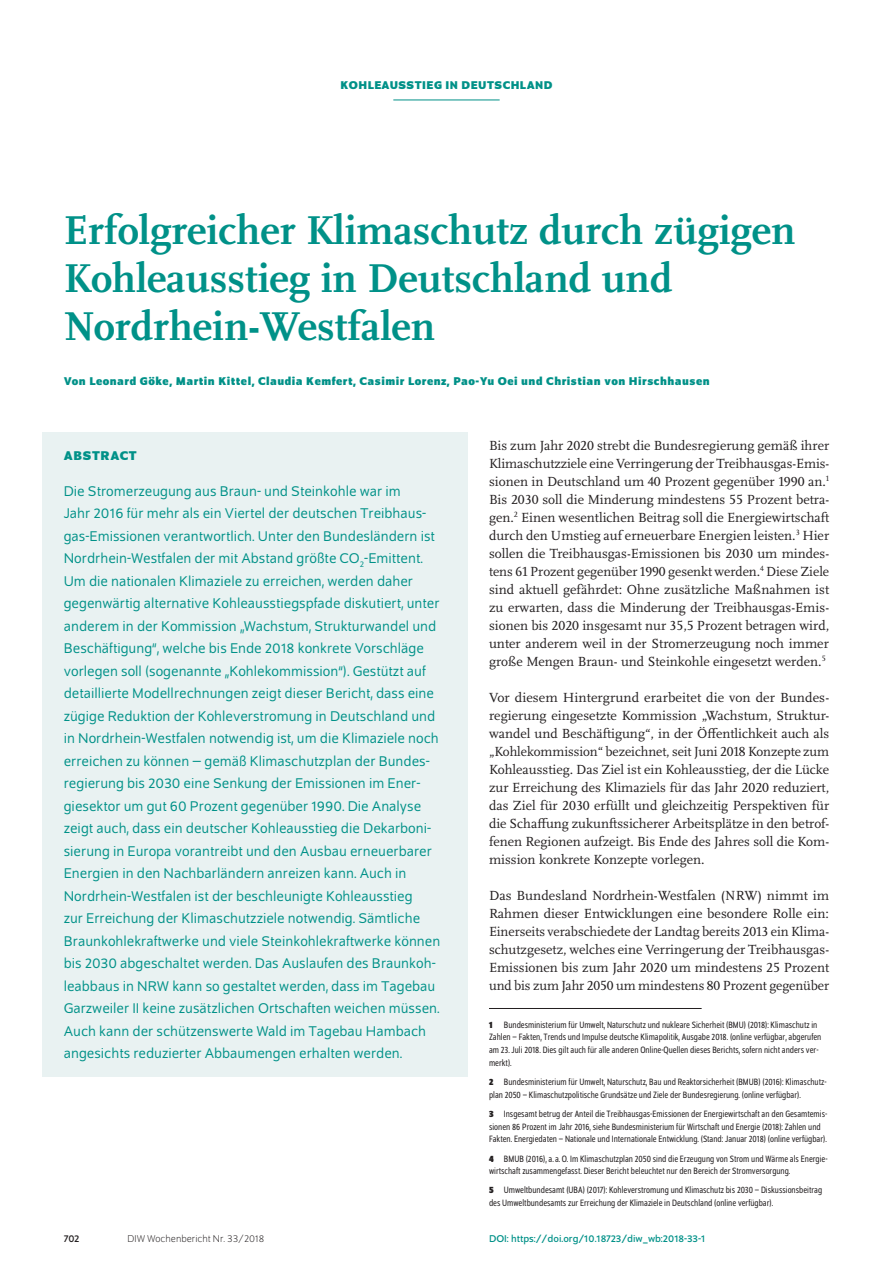
<style>
.page{position:relative;width:893px;height:1263px;background:#fff}
.page>*{position:absolute;margin:0;border:0;box-sizing:border-box;transform-origin:0 0}
.t1{font:700 42px/48px "Scala Pro";color:#009188}
.t2{font:15px/22.5px "Schumpeter Blond";color:#009188}
.t3{font:13.8px/18px "Scala Pro";color:#231f20;text-align:justify}
.t4{font:700 13.5px "Schumpeter";letter-spacing:.05em;color:#009188}
.t5{font:700 12px "Schumpeter";letter-spacing:.04em;color:#009188}
.t6{font:10.5px "Schumpeter";color:#009188}
.t7{font:300 10.5px "Schumpeter";color:#231f20}
.t8{font:10.5px "Schumpeter";color:#231f20}
.t9{font:semi-condensed 9.75px/12.8px "Schumpeter Blond";color:#231f20}
.s1{font-family:"Schumpeter";font-weight:700}
</style>
<div class="page">
<hr style="left:393px;top:100px;width:107px;height:1px;background:#009188">
<div style="left:43px;top:432px;width:425px;height:644px;background:#e9f2f2"></div>
<hr style="left:489px;top:1008px;width:213px;height:1px;background:#231f20">
<p class="t5" style="left:340px;top:79px;width:213px">KOHLEAUSSTIEG IN DEUTSCHLAND</p>
<h1 class="t1" style="left:64px;top:203px;width:733px">Erfolgreicher Klimaschutz durch zügigen<br>Kohleausstieg in Deutschland und<br>Nordrhein-Westfalen</h1>
<p class="t5" style="left:64px;top:374px;width:647px">Von Leonard Göke, Martin Kittel, Claudia Kemfert, Casimir Lorenz, Pao-Yu Oei und Christian von Hirschhausen</p>
<p class="t4" style="left:64px;top:448px;width:75px">ABSTRACT</p>
<p class="t2" style="left:64px;top:480px;width:378px">Die Stromerzeugung aus Braun- und Steinkohle war im<br>Jahr 2016 für mehr als ein Viertel der deutschen Treibhaus&shy;gas-Emissionen verantwortlich. Unter den Bundesländern ist Nordrhein-Westfalen der mit Abstand größte CO<sub>2</sub>-Emittent.<br>Um die nationalen Klimaziele zu erreichen, werden daher gegenwärtig alternative Kohleausstiegspfade diskutiert, unter anderem in der Kommission „Wachstum, Strukturwandel und Beschäftigung“, welche bis Ende 2018 konkrete Vorschläge vorlegen soll (sogenannte „Kohlekommission“). Gestützt auf detaillierte Modellrechnungen zeigt dieser Bericht, dass eine zügige Reduktion der Kohleverstromung in Deutschland und in Nordrhein-Westfalen notwendig ist, um die Klimaziele noch erreichen zu können – gemäß Klimaschutzplan der Bundes&shy;regierung bis 2030 eine Senkung der Emissionen im Ener&shy;giesektor um gut 60 Prozent gegenüber 1990. Die Analyse zeigt auch, dass ein deutscher Kohleausstieg die Dekarboni&shy;sierung in Europa vorantreibt und den Ausbau erneuerbarer Energien in den Nachbarländern anreizen kann. Auch in Nordrhein-Westfalen ist der beschleunigte Kohleausstieg<br>zur Erreichung der Klimaschutzziele notwendig. Sämtliche Braunkohlekraftwerke und viele Steinkohlekraftwerke können bis 2030 abgeschaltet werden. Das Auslaufen des Braunkoh&shy;leabbaus in NRW kann so gestaltet werden, dass im Tagebau Garzweiler II keine zusätzlichen Ortschaften weichen müssen.<br>Auch kann der schützenswerte Wald im Tagebau Hambach angesichts reduzierter Abbaumengen erhalten werden.</p>
<p class="t3" style="left:489px;top:436px;width:342px">Bis zum Jahr 2020 strebt die Bundesregierung gemäß ihrer Klimaschutzziele eine Verringerung der Treibhausgas-Emis&shy;sionen in Deutschland um 40 Prozent gegenüber 1990 an.<sup>1<br></sup>Bis 2030 soll die Minderung mindestens 55 Prozent betra&shy;gen.<sup>2</sup> Einen wesentlichen Beitrag soll die Energiewirtschaft durch den Umstieg auf erneuerbare Energien leisten.<sup>3</sup> Hier sollen die Treibhausgas-Emissionen bis 2030 um mindes&shy;tens 61 Prozent gegenüber 1990 gesenkt werden.<sup>4</sup> Diese Ziele sind aktuell gefährdet: Ohne zusätzliche Maßnahmen ist zu erwarten, dass die Minderung der Treibhausgas-Emis&shy;sionen bis 2020 insgesamt nur 35,5 Prozent betragen wird, unter anderem weil in der Stromerzeugung noch immer große Mengen Braun- und Steinkohle eingesetzt werden.<sup>5</sup></p>
<p class="t3" style="left:489px;top:688px;width:342px">Vor diesem Hintergrund erarbeitet die von der Bundes&shy;regierung eingesetzte Kommission „Wachstum, Struktur&shy;wandel und Beschäftigung“, in der Öffentlichkeit auch als „Kohlekommission“ bezeichnet, seit Juni 2018 Konzepte zum Kohleausstieg. Das Ziel ist ein Kohleausstieg, der die Lücke zur Erreichung des Klimaziels für das Jahr 2020 reduziert, das Ziel für 2030 erfüllt und gleichzeitig Perspektiven für die Schaffung zukunftssicherer Arbeitsplätze in den betrof&shy;fenen Regionen aufzeigt. Bis Ende des Jahres soll die Kom&shy;mission konkrete Konzepte vorlegen.</p>
<p class="t3" style="left:489px;top:886px;width:342px">Das Bundesland Nordrhein-Westfalen (NRW) nimmt im Rahmen dieser Entwicklungen eine besondere Rolle ein:<br>Einerseits verabschiedete der Landtag bereits 2013 ein Klima&shy;schutzgesetz, welches eine Verringerung der Treibhausgas-Emissionen bis zum Jahr 2020 um mindestens 25 Prozent und bis zum Jahr 2050 um mindestens 80 Prozent gegenüber</p>
<p class="t9" style="left:489px;top:1018px;width:334px"><span class="s1">1</span> Bundesministerium für Umwelt, Naturschutz und nukleare Sicherheit (BMU) (2018): Klimaschutz in Zahlen – Fakten, Trends und Impulse deutsche Klimapolitik, Ausgabe 2018. (online verfügbar, abgerufen am 23. Juli 2018. Dies gilt auch für alle anderen Online-Quellen dieses Berichts, sofern nicht anders ver&shy;merkt).</p>
<p class="t9" style="left:489px;top:1076px;width:339px"><span class="s1">2</span> Bundesministerium für Umwelt, Naturschutz, Bau und Reaktorsicherheit (BMUB) (2016): Klimaschutz&shy;plan 2050 – Klimaschutzpolitische Grundsätze und Ziele der Bundesregierung. (online verfügbar).</p>
<p class="t9" style="left:489px;top:1108px;width:340px"><span class="s1">3</span> Insgesamt betrug der Anteil die Treibhausgas-Emissionen der Energiewirtschaft an den Gesamtemis&shy;sionen 86 Prozent im Jahr 2016, siehe Bundesministerium für Wirtschaft und Energie (2018): Zahlen und<br>Fakten. Energiedaten – Nationale und Internationale Entwicklung. (Stand: Januar 2018) (online verfügbar).</p>
<p class="t9" style="left:489px;top:1152px;width:340px"><span class="s1">4</span> BMUB (2016), a.a.O. Im Klimaschutzplan 2050 sind die Erzeugung von Strom und Wärme als Energie&shy;wirtschaft zusammengefasst. Dieser Bericht beleuchtet nur den Bereich der Stromversorgung.</p>
<p class="t9" style="left:489px;top:1184px;width:335px"><span class="s1">5</span> Umweltbundesamt (UBA) (2017): Kohleverstromung und Klimaschutz bis 2030 – Diskussionsbeitrag des Umweltbundesamts zur Erreichung der Klimaziele in Deutschland (online verfügbar).</p>
<p class="t8" style="left:64px;top:1233px;width:17px">702</p>
<p class="t7" style="left:128px;top:1234px;width:138px">DIW Wochenbericht Nr. 33/2018</p>
<p class="t6" style="left:489px;top:1233px;width:217px">DOI: https://doi.org/10.18723/diw_wb:2018-33-1</p>
</div>
